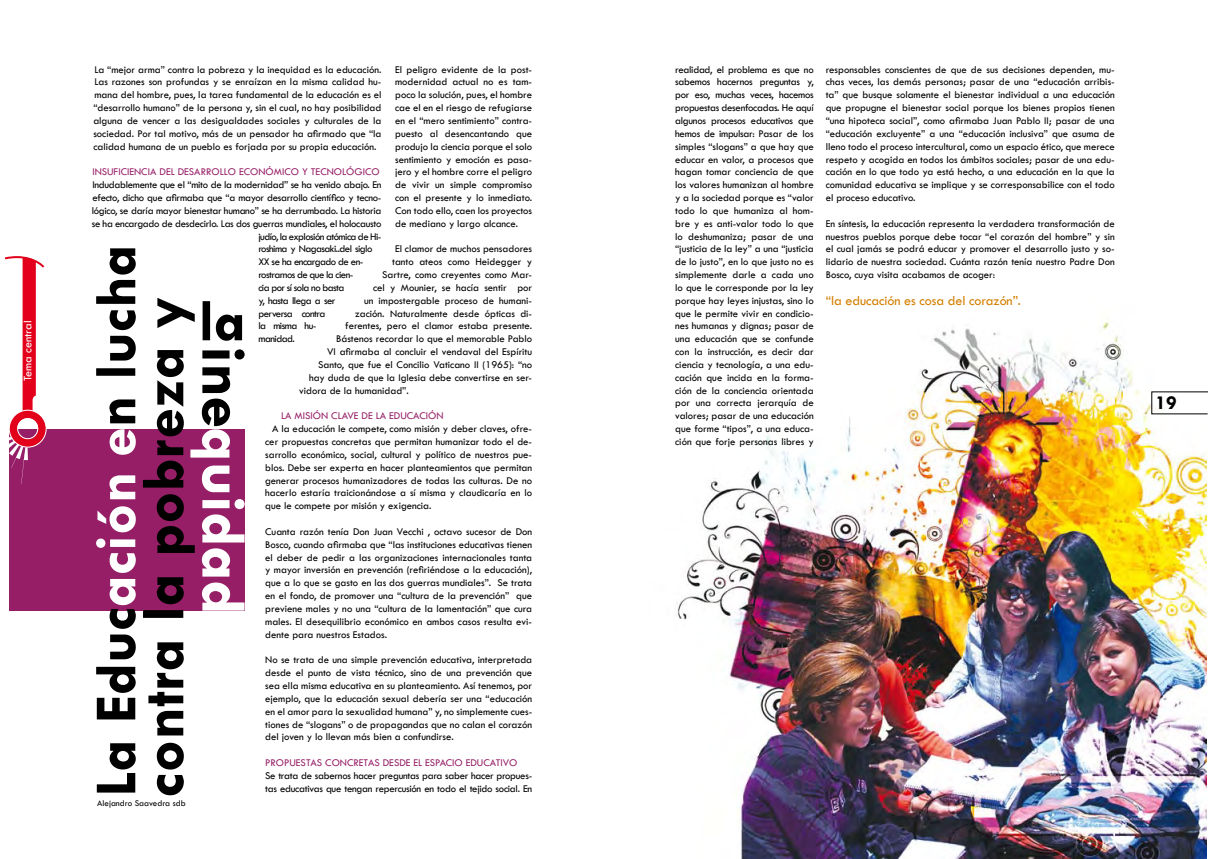
<style>
.page{position:relative;width:1208px;height:859px;background:#fff}
.page>*{position:absolute;margin:0;border:0;box-sizing:border-box;transform-origin:0 0}
.t1{font:700 20px "Tw Cen";color:#000}
.t2{font:14px "Tw Cen";letter-spacing:-.005em;color:#d47f00}
.t3{font:12px "Tw Cen";color:#fff}
.t4{font:10.7px/12.8px "Tw Cen";color:#000;text-align:justify}
.t5{font:10.7px/12.8px "Tw Cen";letter-spacing:-.025em;color:#000}
.t6{font:10.7px "Tw Cen";letter-spacing:-.05em;color:#000}
.t7{font:10.7px "Tw Cen";color:#961e66}
.t8{font:9px "Tw Cen";color:#000}
</style>
<div class="page">
<img style="left:675px;top:318px;width:532px;height:541px">
<svg style="left:1150px;top:391px;width:58px;height:24px"></svg>
<div style="left:9px;top:429px;width:235px;height:182px;background:#961e66"></div>
<svg style="left:96px;top:475px;width:40px;height:317px"></svg>
<svg style="left:96px;top:248px;width:40px;height:175px"></svg>
<svg style="left:110px;top:429px;width:26px;height:26px"></svg>
<svg style="left:143px;top:298px;width:102px;height:497px"></svg>
<svg style="left:4px;top:256px;width:43px;height:228px"></svg>
<p class="t3" style="left:20px;top:381px;width:62px;rotate:-90deg">Tema central</p>
<p class="t4" style="left:93px;top:63px;width:290px">La “mejor arma” contra la pobreza y la inequidad es la educación.<br>Las razones son profundas y se enraízan en la misma calidad hu&shy;mana del hombre, pues, la tarea fundamental de la educación es el “desarrollo humano” de la persona y, sin el cual, no hay posibilidad alguna de vencer a las desigualdades sociales y culturales de la sociedad. Por tal motivo, más de un pensador ha afirmado que “la calidad humana de un pueblo es forjada por su propia educación.</p>
<p class="t7" style="left:92px;top:166px;width:289px">INSUFICIENCIA DEL DESARROLLO ECONÓMICO Y TECNOLÓGICO</p>
<p class="t5" style="left:92px;top:178px;width:291px">Indudablemente que el “mito de la modernidad” se ha venido abajo. En</p>
<p class="t5" style="left:92px;top:191px;width:290px">efecto, dicho que afirmaba que “a mayor desarrollo científico y tecno-</p>
<p class="t5" style="left:92px;top:204px;width:291px">lógico, se daría mayor bienestar humano” se ha derrumbado. La historia</p>
<p class="t5" style="left:92px;top:217px;width:291px">se ha encargado de desdecirlo. Las dos guerras mundiales, el holocausto</p>
<p class="t6" style="left:258px;top:230px;width:124px">judío, la explosión atómica de Hi-</p>
<p class="t6" style="left:258px;top:243px;width:115px">roshima y Nagasaki..del siglo</p>
<p class="t6" style="left:258px;top:255px;width:107px">XX se ha encargado de en-</p>
<p class="t6" style="left:258px;top:268px;width:96px">rostrarnos de que la cien-</p>
<p class="t6" style="left:258px;top:281px;width:88px">cia por sí sola no basta</p>
<p class="t6" style="left:258px;top:294px;width:79px">y, hasta llega a ser</p>
<p class="t6" style="left:258px;top:307px;width:69px">perversa contra</p>
<p class="t6" style="left:258px;top:320px;width:59px">la misma hu-</p>
<p class="t6" style="left:258px;top:332px;width:38px">manidad.</p>
<p class="t4" style="left:395px;top:63px;width:139px">El peligro evidente de la post&shy;modernidad actual no es tam&shy;poco la solución, pues, el hombre cae el en el riesgo de refugiarse en el “mero sentimiento” contra&shy;puesto al desencantando que produjo la ciencia porque el solo sentimiento y emoción es pasa&shy;jero y el hombre corre el peligro de vivir un simple compromiso con el presente y lo inmediato.<br>Con todo ello, caen los proyectos de mediano y largo alcance.</p>
<p class="t4" style="left:395px;top:243px;width:138px">El clamor de muchos pensadores</p>
<p class="t4" style="left:392px;top:255px;width:141px">tanto ateos como Heidegger y</p>
<p class="t4" style="left:382px;top:268px;width:152px">Sartre, como creyentes como Mar-</p>
<p class="t4" style="left:373px;top:281px;width:161px">cel y Mounier, se hacía sentir por</p>
<p class="t4" style="left:364px;top:294px;width:170px">un impostergable proceso de humani-</p>
<p class="t4" style="left:355px;top:307px;width:178px">zación. Naturalmente desde ópticas di-</p>
<p class="t4" style="left:345px;top:320px;width:189px">ferentes, pero el clamor estaba presente.</p>
<p class="t4" style="left:336px;top:332px;width:198px">Bástenos recordar lo que el memorable Pablo</p>
<p class="t4" style="left:327px;top:345px;width:207px">VI afirmaba al concluir el vendaval del Espíritu</p>
<p class="t4" style="left:318px;top:358px;width:216px">Santo, que fue el Concilio Vaticano II (1965): “no</p>
<p class="t4" style="left:309px;top:371px;width:224px">hay duda de que la Iglesia debe convertirse en ser-</p>
<p class="t4" style="left:299px;top:384px;width:111px">vidora de la humanidad”.</p>
<p class="t7" style="left:281px;top:409px;width:164px">LA MISIÓN CLAVE DE LA EDUCACIÓN</p>
<p class="t4" style="left:265px;top:422px;width:268px;text-indent:7px">A la educación le compete, como misión y deber claves, ofre&shy;cer propuestas concretas que permitan humanizar todo el de&shy;sarrollo económico, social, cultural y político de nuestros pue&shy;blos. Debe ser experta en hacer planteamientos que permitan generar procesos humanizadores de todas las culturas. De no hacerlo estaría traicionándose a sí misma y claudicaría en lo que le compete por misión y exigencia.</p>
<p class="t4" style="left:265px;top:525px;width:268px">Cuanta razón tenía Don Juan Vecchi , octavo sucesor de Don Bosco, cuando afirmaba que “las instituciones educativas tienen el deber de pedir a las organizaciones internacionales tanta y mayor inversión en prevención (refiriéndose a la educación), que a lo que se gasto en las dos guerras mundiales”. Se trata en el fondo, de promover una “cultura de la prevención” que previene males y no una “cultura de la lamentación” que cura males. El desequilibrio económico en ambos casos resulta evi&shy;dente para nuestros Estados.</p>
<p class="t4" style="left:265px;top:653px;width:268px">No se trata de una simple prevención educativa, interpretada desde el punto de vista técnico, sino de una prevención que sea ella misma educativa en su planteamiento. Así tenemos, por ejemplo, que la educación sexual debería ser una “educación en el amor para la sexualidad humana” y, no simplemente cues&shy;tiones de “slogans” o de propagandas que no calan el corazón del joven y lo llevan más bien a confundirse.</p>
<p class="t7" style="left:265px;top:756px;width:253px">PROPUESTAS CONCRETAS DESDE EL ESPACIO EDUCATIVO</p>
<p class="t5" style="left:265px;top:769px;width:268px">Se trata de sabernos hacer preguntas para saber hacer propues&shy;tas educativas que tengan repercusión en todo el tejido social. En</p>
<p class="t8" style="left:97px;top:798px;width:90px">Alejandro Saavedra sdb</p>
<p class="t4" style="left:675px;top:63px;width:140px">realidad, el problema es que no sabemos hacernos preguntas y, por eso, muchas veces, hacemos propuestas desenfocadas. He aquí algunos procesos educativos que hemos de impulsar: Pasar de los simples “slogans” a que hay que educar en valor, a procesos que hagan tomar conciencia de que los valores humanizan al hombre y a la sociedad porque es “valor todo lo que humaniza al hom&shy;bre y es anti-valor todo lo que lo deshumaniza; pasar de una “justicia de la ley” a una “justicia de lo justo”, en lo que justo no es simplemente darle a cada uno lo que le corresponde por la ley porque hay leyes injustas, sino lo que le permite vivir en condicio&shy;nes humanas y dignas; pasar de una educación que se confunde con la instrucción, es decir dar ciencia y tecnología, a una edu&shy;cación que incida en la forma&shy;ción de la conciencia orientada por una correcta jerarquía de valores; pasar de una educación que forme “tipos”, a una educa&shy;ción que forje personas libres y</p>
<p class="t4" style="left:825px;top:63px;width:290px">responsables conscientes de que de sus decisiones dependen, mu&shy;chas veces, las demás personas; pasar de una “educación arribis&shy;ta” que busque solamente el bienestar individual a una educación que propugne el bienestar social porque los bienes propios tienen “una hipoteca social”, como afirmaba Juan Pablo II; pasar de una “educación excluyente” a una “educación inclusiva” que asuma de lleno todo el proceso intercultural, como un espacio ético, que merece respeto y acogida en todos los ámbitos sociales; pasar de una edu&shy;cación en lo que todo ya está hecho, a una educación en la que la comunidad educativa se implique y se corresponsabilice con el todo el proceso educativo.</p>
<p class="t4" style="left:825px;top:217px;width:290px">En síntesis, la educación representa la verdadera transformación de nuestros pueblos porque debe tocar “el corazón del hombre” y sin el cual jamás se podrá educar y promover el desarrollo justo y so&shy;lidario de nuestra sociedad. Cuánta razón tenía nuestro Padre Don Bosco, cuya visita acabamos de acoger:</p>
<h2 class="t2" style="left:825px;top:292px;width:197px">“la educación es cosa del corazón”.</h2>
<h1 class="t1" style="left:1155px;top:391px;width:23px">19</h1>
</div>
